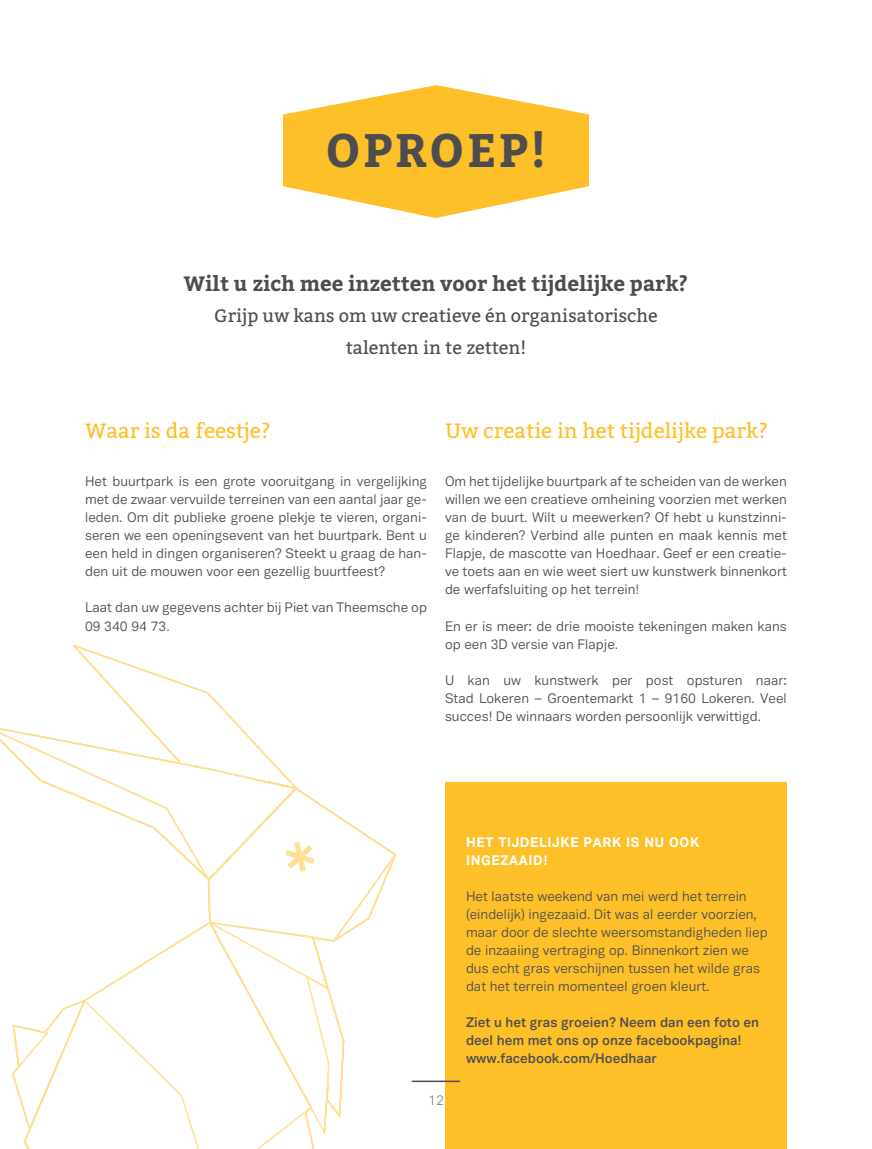
<style>
.page{position:relative;width:872px;height:1149px;background:#fff}
.page>*{position:absolute;margin:0;border:0;box-sizing:border-box;transform-origin:0 0}
.t1{font:700 46.8px "Bitter";letter-spacing:.05em;color:#4d4d4f}
.t2{font:20.7px "Bitter";color:#fec029}
.t3{font:700 20.7px "Bitter";color:#4d4d4f}
.t4{font:18px/31.5px "Bitter";color:#4d4d4f;text-align:center}
.t5{font:13.5px/18px "Vaud";color:#4d4d4f;text-align:justify}
.t6{font:600 13.5px/18px "Vaud";color:#4d4d4f}
.t7{font:800 13.5px/18px "Vaud";letter-spacing:.05em;color:#fff}
.t8{font:100 13.5px "Vaud";color:#4d4d4f}
</style>
<div class="page">
<svg style="left:283px;top:85px;width:306px;height:133px;fill:#fec029"></svg>
<div style="left:445px;top:782px;width:342px;height:366px;background:#fec029"></div>
<hr style="left:412px;top:1080px;width:48px;height:1px;background:#4d4d4f">
<svg style="left:0;top:644px;width:441px;height:504px"></svg>
<h1 class="t1" style="left:325px;top:123px;width:222px">oproep!</h1>
<h2 class="t3" style="left:184px;top:271px;width:506px">Wilt u zich mee inzetten voor het tijdelijke park?</h2>
<h3 class="t4" style="left:214px;top:300px;width:445px">Grijp uw kans om uw creatieve én organisatorische talenten in te zetten!</h3>
<h2 class="t2" style="left:85px;top:418px;width:187px">Waar is da feestje?</h2>
<p class="t5" style="left:85px;top:472px;width:343px">Het buurtpark is een grote vooruitgang in vergelijking met de zwaar vervuilde terreinen van een aantal jaar ge&shy;leden. Om dit publieke groene plekje te vieren, organi&shy;seren we een openingsevent van het buurtpark. Bent u een held in dingen organiseren? Steekt u graag de han&shy;den uit de mouwen voor een gezellig buurtfeest?</p>
<p class="t5" style="left:85px;top:598px;width:343px">Laat dan uw gegevens achter bij Piet van Theemsche op<br>09 340 94 73.</p>
<h2 class="t2" style="left:445px;top:418px;width:325px">Uw creatie in het tijdelijke park?</h2>
<p class="t5" style="left:445px;top:472px;width:343px">Om het tijdelijke buurtpark af te scheiden van de werken willen we een creatieve omheining voorzien met werken van de buurt. Wilt u meewerken? Of hebt u kunstzinni&shy;ge kinderen? Verbind alle punten en maak kennis met Flapje, de mascotte van Hoedhaar. Geef er een creatie&shy;ve toets aan en wie weet siert uw kunstwerk binnenkort de werfafsluiting op het terrein!</p>
<p class="t5" style="left:445px;top:616px;width:343px">En er is meer: de drie mooiste tekeningen maken kans op een 3D versie van Flapje.</p>
<p class="t5" style="left:445px;top:670px;width:343px">U kan uw kunstwerk per post opsturen naar:<br>Stad Lokeren – Groentemarkt 1 – 9160 Lokeren. Veel succes! De winnaars worden persoonlijk verwittigd.</p>
<p class="t7" style="left:466px;top:832px;width:235px">HET TIJDELIJKE PARK IS NU OOK<br>INGEZAAID!</p>
<p class="t5" style="left:466px;top:886px;width:303px;text-align:left">Het laatste weekend van mei werd het terrein (eindelijk) ingezaaid. Dit was al eerder voorzien, maar door de slechte weersomstandigheden liep de inzaaiing vertraging op. Binnenkort zien we dus echt gras verschijnen tussen het wilde gras dat het terrein momenteel groen kleurt.</p>
<p class="t6" style="left:466px;top:1012px;width:295px">Ziet u het gras groeien? Neem dan een foto en deel hem met ons op onze facebookpagina! www.facebook.com/Hoedhaar</p>
<p class="t8" style="left:428px;top:1092px;width:17px">12</p>
</div>
